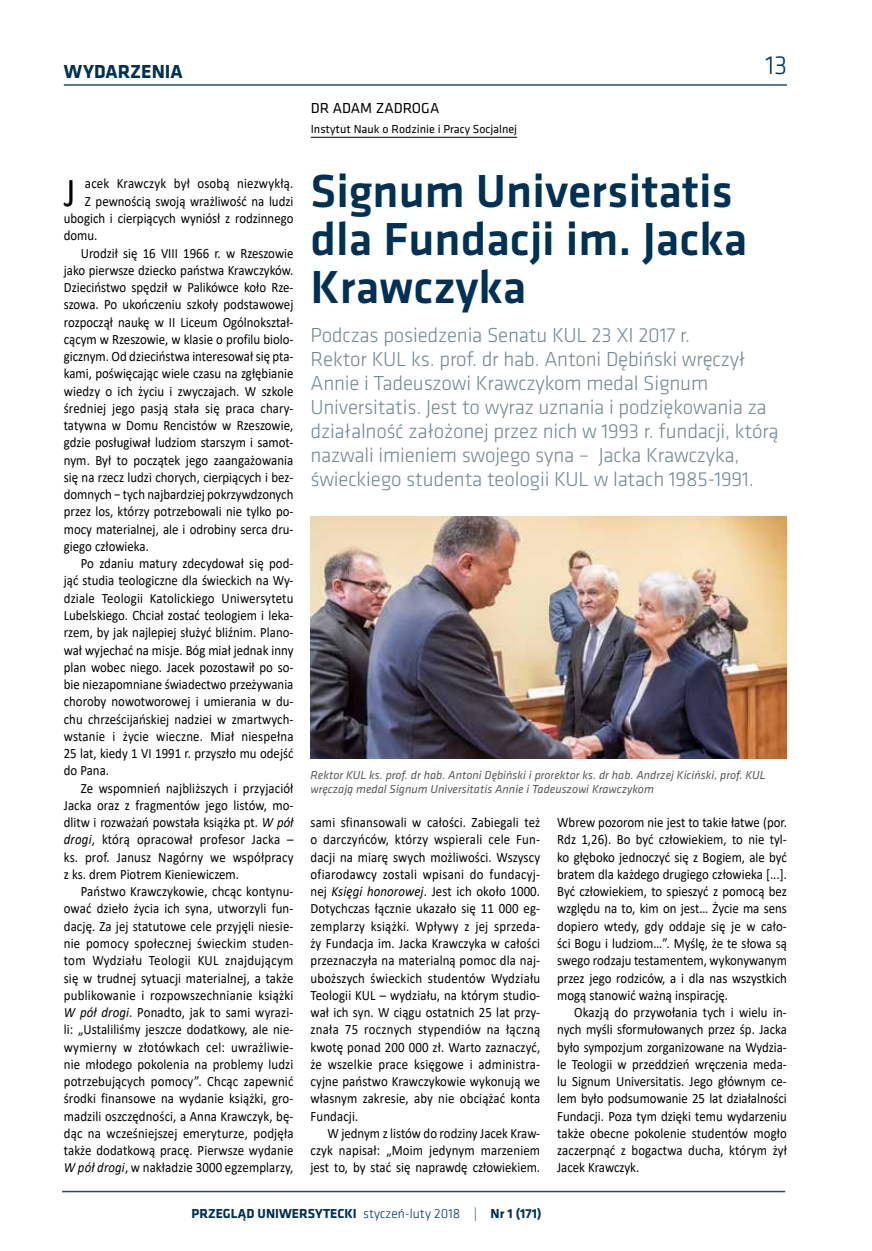
<style>
.page{position:relative;width:872px;height:1251px;background:#fff}
.page>*{position:absolute;margin:0;border:0;box-sizing:border-box;transform-origin:0 0}
.t1{font:500 48px/48px "Klavika";color:#003154}
.t2{font:41.4px "Calibri";color:#000;scale:.9 1}
.t3{font:300 27px "Klavika";color:#003154}
.t4{font:300 21px/24px "Klavika";letter-spacing:-.01em;color:#768994}
.t5{font:700 19.5px "Klavika";color:#003154}
.t6{font:15px "Klavika";color:#000}
.t7{font:14.25px/17.2px "Calibri";color:#000;text-align:justify;scale:.9 1}
.t8{font:14.25px "Calibri";letter-spacing:.02em;color:#000;scale:.9 1}
.t9{font:14.25px "Calibri";letter-spacing:.025em;color:#000;scale:.9 1}
.t10{font:700 13.5px "Klavika";color:#003154}
.t11{font:italic 12px/13.5px "Klavika";color:#575756}
.t12{font:12px "Klavika";color:#000}
.s1{font-style:italic}
.s2{font-weight:300}
</style>
<div class="page">
<hr style="left:64px;top:84px;width:723px;height:2px;background:#003154">
<hr style="left:62px;top:1190px;width:723px;height:1px;background:#003154">
<hr style="left:311px;top:137px;width:206px;height:1px;background:#000">
<img style="left:310px;top:516px;width:477px;height:242px">
<h3 class="t5" style="left:64px;top:57px;width:120px">WYDARZENIA</h3>
<h3 class="t3" style="left:765px;top:49px;width:24px">13</h3>
<h2 class="t2" style="left:64px;top:163px;width:15px">J</h2>
<p class="t7" style="left:85px;top:175px;width:233px">acek Krawczyk był osobą niezwykłą.</p>
<p class="t7" style="left:85px;top:192px;width:233px">Z pewnością swoją wrażliwość na ludzi</p>
<p class="t7" style="left:64px;top:209px;width:257px">ubogich i cierpiących wyniósł z rodzinnego</p>
<p class="t7" style="left:64px;top:226px;width:39px">domu.</p>
<p class="t7" style="left:81px;top:244px;width:238px">Urodził się 16 VIII 1966 r. w Rzeszowie</p>
<p class="t7" style="left:64px;top:261px;width:257px">jako pierwsze dziecko państwa Krawczyków.</p>
<p class="t7" style="left:64px;top:278px;width:257px">Dzieciństwo spędził w Palikówce koło Rze-</p>
<p class="t7" style="left:64px;top:295px;width:257px">szowa. Po ukończeniu szkoły podstawowej</p>
<p class="t7" style="left:64px;top:313px;width:257px">rozpoczął naukę w II Liceum Ogólnokształ-</p>
<p class="t7" style="left:64px;top:330px;width:257px">cącym w Rzeszowie, w klasie o profilu biolo-</p>
<p class="t7" style="left:64px;top:347px;width:257px">gicznym. Od dzieciństwa interesował się pta-</p>
<p class="t7" style="left:64px;top:364px;width:257px">kami, poświęcając wiele czasu na zgłębianie</p>
<p class="t7" style="left:64px;top:382px;width:257px">wiedzy o ich życiu i zwyczajach. W szkole</p>
<p class="t7" style="left:64px;top:399px;width:257px">średniej jego pasją stała się praca chary-</p>
<p class="t7" style="left:64px;top:416px;width:257px">tatywna w Domu Rencistów w Rzeszowie,</p>
<p class="t7" style="left:64px;top:433px;width:257px">gdzie posługiwał ludziom starszym i samot-</p>
<p class="t7" style="left:64px;top:451px;width:257px">nym. Był to początek jego zaangażowania</p>
<p class="t7" style="left:64px;top:468px;width:257px">się na rzecz ludzi chorych, cierpiących i bez-</p>
<p class="t7" style="left:64px;top:485px;width:257px">domnych − tych najbardziej pokrzywdzonych</p>
<p class="t7" style="left:64px;top:502px;width:257px">przez los, którzy potrzebowali nie tylko po-</p>
<p class="t7" style="left:64px;top:520px;width:257px">mocy materialnej, ale i odrobiny serca dru-</p>
<p class="t7" style="left:64px;top:537px;width:96px">giego człowieka.</p>
<p class="t7" style="left:81px;top:554px;width:238px">Po zdaniu matury zdecydował się pod-</p>
<p class="t7" style="left:64px;top:571px;width:257px">jąć studia teologiczne dla świeckich na Wy-</p>
<p class="t7" style="left:64px;top:589px;width:257px">dziale Teologii Katolickiego Uniwersytetu</p>
<p class="t7" style="left:64px;top:606px;width:257px">Lubelskiego. Chciał zostać teologiem i leka-</p>
<p class="t7" style="left:64px;top:623px;width:257px">rzem, by jak najlepiej służyć bliźnim. Plano-</p>
<p class="t7" style="left:64px;top:640px;width:257px">wał wyjechać na misje. Bóg miał jednak inny</p>
<p class="t7" style="left:64px;top:658px;width:257px">plan wobec niego. Jacek pozostawił po so-</p>
<p class="t7" style="left:64px;top:675px;width:257px">bie niezapomniane świadectwo przeżywania</p>
<p class="t7" style="left:64px;top:692px;width:257px">choroby nowotworowej i umierania w du-</p>
<p class="t7" style="left:64px;top:709px;width:257px">chu chrześcijańskiej nadziei w zmartwych-</p>
<p class="t7" style="left:64px;top:727px;width:257px">wstanie i życie wieczne. Miał niespełna</p>
<p class="t7" style="left:64px;top:744px;width:257px">25 lat, kiedy 1 VI 1991 r. przyszło mu odejść</p>
<p class="t7" style="left:64px;top:761px;width:52px">do Pana.</p>
<p class="t7" style="left:81px;top:778px;width:238px">Ze wspomnień najbliższych i przyjaciół</p>
<p class="t7" style="left:64px;top:796px;width:257px">Jacka oraz z fragmentów jego listów, mo-</p>
<p class="t7" style="left:64px;top:813px;width:257px">dlitw i rozważań powstała książka pt. <span class="s1">W pół</span></p>
<p class="t7" style="left:64px;top:830px;width:257px"><span class="s1">drogi</span>, którą opracował profesor Jacka –</p>
<p class="t7" style="left:64px;top:847px;width:257px">ks. prof. Janusz Nagórny we współpracy</p>
<p class="t7" style="left:64px;top:865px;width:196px">z ks. drem Piotrem Kieniewiczem.</p>
<p class="t7" style="left:81px;top:882px;width:238px">Państwo Krawczykowie, chcąc kontynu-</p>
<p class="t7" style="left:64px;top:899px;width:257px">ować dzieło życia ich syna, utworzyli fun-</p>
<p class="t7" style="left:64px;top:916px;width:257px">dację. Za jej statutowe cele przyjęli niesie-</p>
<p class="t8" style="left:64px;top:933px;width:257px">nie pomocy społecznej świeckim studen-</p>
<p class="t9" style="left:64px;top:950px;width:257px">tom Wydziału Teologii KUL znajdującym</p>
<p class="t7" style="left:64px;top:968px;width:257px">się w trudnej sytuacji materialnej, a także</p>
<p class="t8" style="left:64px;top:984px;width:257px">publikowanie i rozpowszechnianie książki</p>
<p class="t7" style="left:64px;top:1003px;width:257px"><span class="s1">W pół drogi</span>. Ponadto, jak to sami wyrazi-</p>
<p class="t7" style="left:64px;top:1020px;width:257px">li: „Ustaliliśmy jeszcze dodatkowy, ale nie-</p>
<p class="t8" style="left:64px;top:1036px;width:257px">wymierny w złotówkach cel: uwrażliwie-</p>
<p class="t7" style="left:64px;top:1054px;width:257px">nie młodego pokolenia na problemy ludzi</p>
<p class="t7" style="left:64px;top:1072px;width:257px">potrzebujących pomocy”. Chcąc zapewnić</p>
<p class="t7" style="left:64px;top:1089px;width:257px">środki finansowe na wydanie książki, gro-</p>
<p class="t7" style="left:64px;top:1106px;width:257px">madzili oszczędności, a Anna Krawczyk, bę-</p>
<p class="t7" style="left:64px;top:1123px;width:257px">dąc na wcześniejszej emeryturze, podjęła</p>
<p class="t7" style="left:64px;top:1141px;width:257px">także dodatkową pracę. Pierwsze wydanie</p>
<p class="t7" style="left:64px;top:1158px;width:257px"><span class="s1">W pół drogi</span>, w nakładzie 3000 egzemplarzy,</p>
<p class="t6" style="left:311px;top:99px;width:130px">DR ADAM ZADROGA</p>
<p class="t12" style="left:311px;top:121px;width:208px">Instytut Nauk o Rodzinie i Pracy Socjalnej</p>
<h1 class="t1" style="left:310px;top:166px;width:438px">Signum Universitatis dla Fundacji im. Jacka<br>Krawczyka</h1>
<p class="t4" style="left:310px;top:323px;width:470px">Podczas posiedzenia Senatu KUL 23 XI 2017 r.<br>Rektor KUL ks. prof. dr hab. Antoni Dębiński wręczył Annie i Tadeuszowi Krawczykom medal Signum Universitatis. Jest to wyraz uznania i podziękowania za działalność założonej przez nich w 1993 r. fundacji, którą nazwali imieniem swojego syna – Jacka Krawczyka, świeckiego studenta teologii KUL w latach 1985-1991.</p>
<p class="t11" style="left:310px;top:768px;width:457px">Rektor KUL ks. prof. dr hab. Antoni Dębiński i prorektor ks. dr hab. Andrzej Kiciński, prof. KUL wręczają medal Signum Universitatis Annie i Tadeuszowi Krawczykom</p>
<p class="t7" style="left:310px;top:813px;width:257px">sami sfinansowali w całości. Zabiegali też o darczyńców, którzy wspierali cele Fun&shy;dacji na miarę swych możliwości. Wszyscy ofiarodawcy zostali wpisani do fundacyj&shy;nej <span class="s1">Księgi honorowej</span>. Jest ich około 1000.<br>Dotychczas łącznie ukazało się 11 000 eg&shy;zemplarzy książki. Wpływy z jej sprzeda&shy;ży Fundacja im. Jacka Krawczyka w całości przeznaczyła na materialną pomoc dla naj&shy;uboższych świeckich studentów Wydziału Teologii KUL – wydziału, na którym studio&shy;wał ich syn. W ciągu ostatnich 25 lat przy&shy;znała 75 rocznych stypendiów na łączną kwotę ponad 200 000 zł. Warto zaznaczyć, że wszelkie prace księgowe i administra&shy;cyjne państwo Krawczykowie wykonują we własnym zakresie, aby nie obciążać konta Fundacji.</p>
<p class="t7" style="left:310px;top:1123px;width:257px;text-indent:17px">W jednym z listów do rodziny Jacek Kraw&shy;czyk napisał: „Moim jedynym marzeniem jest to, by stać się naprawdę człowiekiem.</p>
<p class="t7" style="left:557px;top:813px;width:257px">Wbrew pozorom nie jest to takie łatwe (por.<br>Rdz 1,26). Bo być człowiekiem, to nie tyl&shy;ko głęboko jednoczyć się z Bogiem, ale być bratem dla każdego drugiego człowieka [...].<br>Być człowiekiem, to spieszyć z pomocą bez względu na to, kim on jest… Życie ma sens dopiero wtedy, gdy oddaje się je w cało&shy;ści Bogu i ludziom…”. Myślę, że te słowa są swego rodzaju testamentem, wykonywanym przez jego rodziców, a i dla nas wszystkich mogą stanowić ważną inspirację.</p>
<p class="t7" style="left:557px;top:1003px;width:257px;text-indent:17px">Okazją do przywołania tych i wielu in&shy;nych myśli sformułowanych przez śp. Jacka było sympozjum zorganizowane na Wydzia&shy;le Teologii w przeddzień wręczenia meda&shy;lu Signum Universitatis. Jego głównym ce&shy;lem było podsumowanie 25 lat działalności Fundacji. Poza tym dzięki temu wydarzeniu także obecne pokolenie studentów mogło zaczerpnąć z bogactwa ducha, którym żył Jacek Krawczyk.</p>
<p class="t10" style="left:191px;top:1203px;width:351px">PRZEGLĄD UNIWERSYTECKI <span class="s2">styczeń-luty 2018 |</span> Nr 1 (171)</p>
</div>
